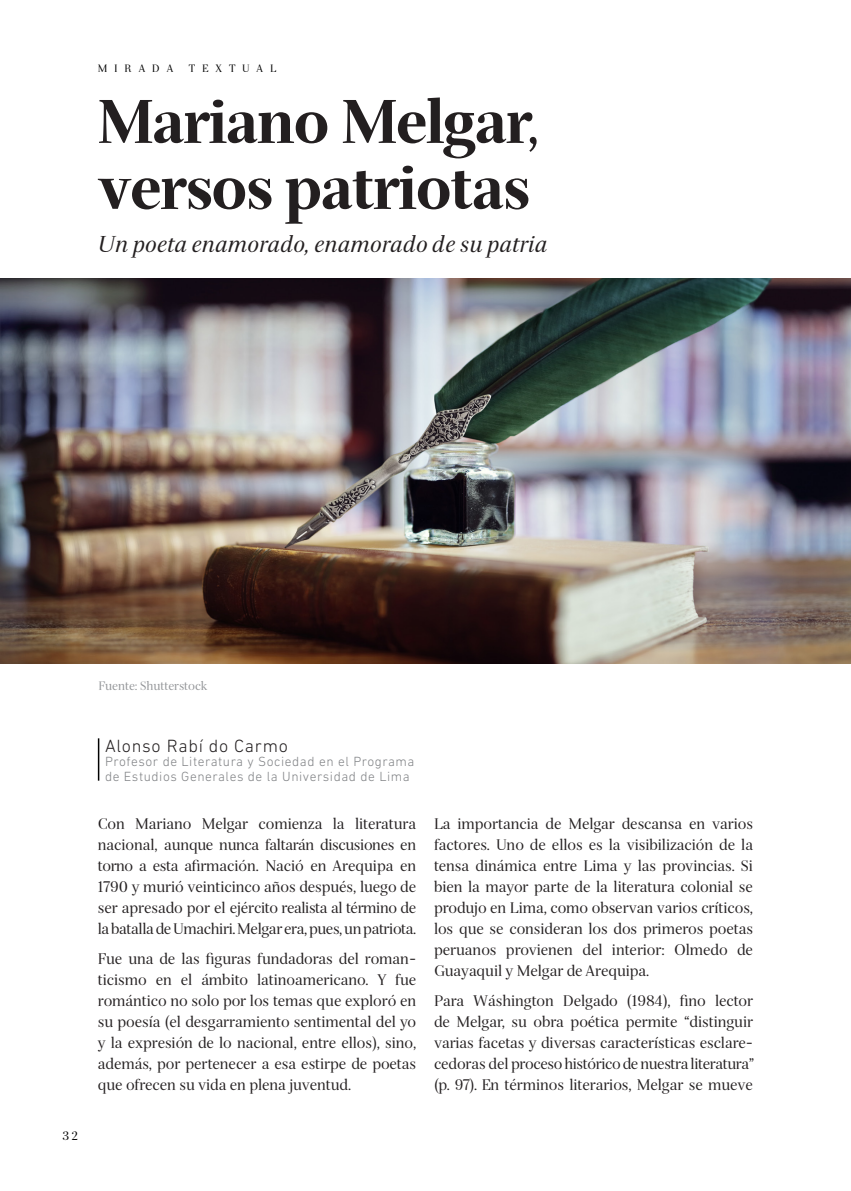
<style>
.page{position:relative;width:851px;height:1191px;background:#fff}
.page>*{position:absolute;margin:0;border:0;box-sizing:border-box;transform-origin:0 0}
.Titular{font:900 60px "Serif 72 Beta";letter-spacing:-.02em;color:#231f20}
.t1{font:italic 22.5px "Serif 72 Beta";color:#231f20}
.t2{font:300 18px "DIN Next LT Pro";letter-spacing:.04em;color:#231f20}
._01_TEXTO{font:15px/21px "Serif 72 Beta";letter-spacing:-.01em;color:#231f20;text-align:justify}
.t3{font:300 13.5px/14.4px "DIN Next LT Pro";letter-spacing:.04em;color:#808285}
._01_TEXTO-2{font:12px "Serif 72 Beta";letter-spacing:-.01em;color:#939598}
.t4{font:12px "Serif 72 Beta";color:#000}
.t5{font:10.5px "Serif 72 Beta";letter-spacing:.64em;color:#000}
</style>
<div class="page">
<hr style="left:98px;top:738px;width:1px;height:42px;background:#010101">
<img style="left:0;top:278px;width:850px;height:385px">
<p class="t5" style="left:98px;top:62px;width:77px">MIRADA</p>
<p class="t5" style="left:189px;top:62px;width:89px">TEXTUAL</p>
<p class="Titular" style="left:98px;top:85px;width:443px">Mariano Melgar,</p>
<p class="Titular" style="left:98px;top:151px;width:433px">versos patriotas</p>
<p class="t1" style="left:98px;top:231px;width:451px">Un poeta enamorado, enamorado de su patria</p>
<p class="t4" style="left:62px;top:1129px;width:17px">32</p>
<p class="_01_TEXTO-2" style="left:99px;top:678px;width:110px">Fuente: Shutterstock</p>
<p class="t2" style="left:105px;top:735px;width:184px">Alonso Rabí do Carmo</p>
<p class="t3" style="left:105px;top:754px;width:311px">Profesor de Literatura y Sociedad en el Programa de Estudios Generales de la Universidad de Lima</p>
<p class="_01_TEXTO" style="left:98px;top:813px;width:320px">Con Mariano Melgar comienza la literatura nacional, aunque nunca faltarán discusiones en torno a esta afirmación. Nació en Arequipa en 1790 y murió veinticinco años después, luego de ser apresado por el ejército realista al término de la batalla de Umachiri. Melgar era, pues, un patriota.</p>
<p class="_01_TEXTO" style="left:98px;top:948px;width:320px">Fue una de las figuras fundadoras del roman&shy;ticismo en el ámbito latinoamericano. Y fue romántico no solo por los temas que exploró en su poesía (el desgarramiento sentimental del yo y la expresión de lo nacional, entre ellos), sino, además, por pertenecer a esa estirpe de poetas que ofrecen su vida en plena juventud.</p>
<p class="_01_TEXTO" style="left:434px;top:813px;width:320px">La importancia de Melgar descansa en varios factores. Uno de ellos es la visibilización de la tensa dinámica entre Lima y las provincias. Si bien la mayor parte de la literatura colonial se produjo en Lima, como observan varios críticos, los que se consideran los dos primeros poetas peruanos provienen del interior: Olmedo de Guayaquil y Melgar de Arequipa.</p>
<p class="_01_TEXTO" style="left:434px;top:990px;width:322px">Para Wáshington Delgado (1984), fino lector de Melgar, su obra poética permite “distinguir varias facetas y diversas características esclare&shy;cedoras del proceso histórico de nuestra literatura” (p. 97). En términos literarios, Melgar se mueve</p>
</div>
